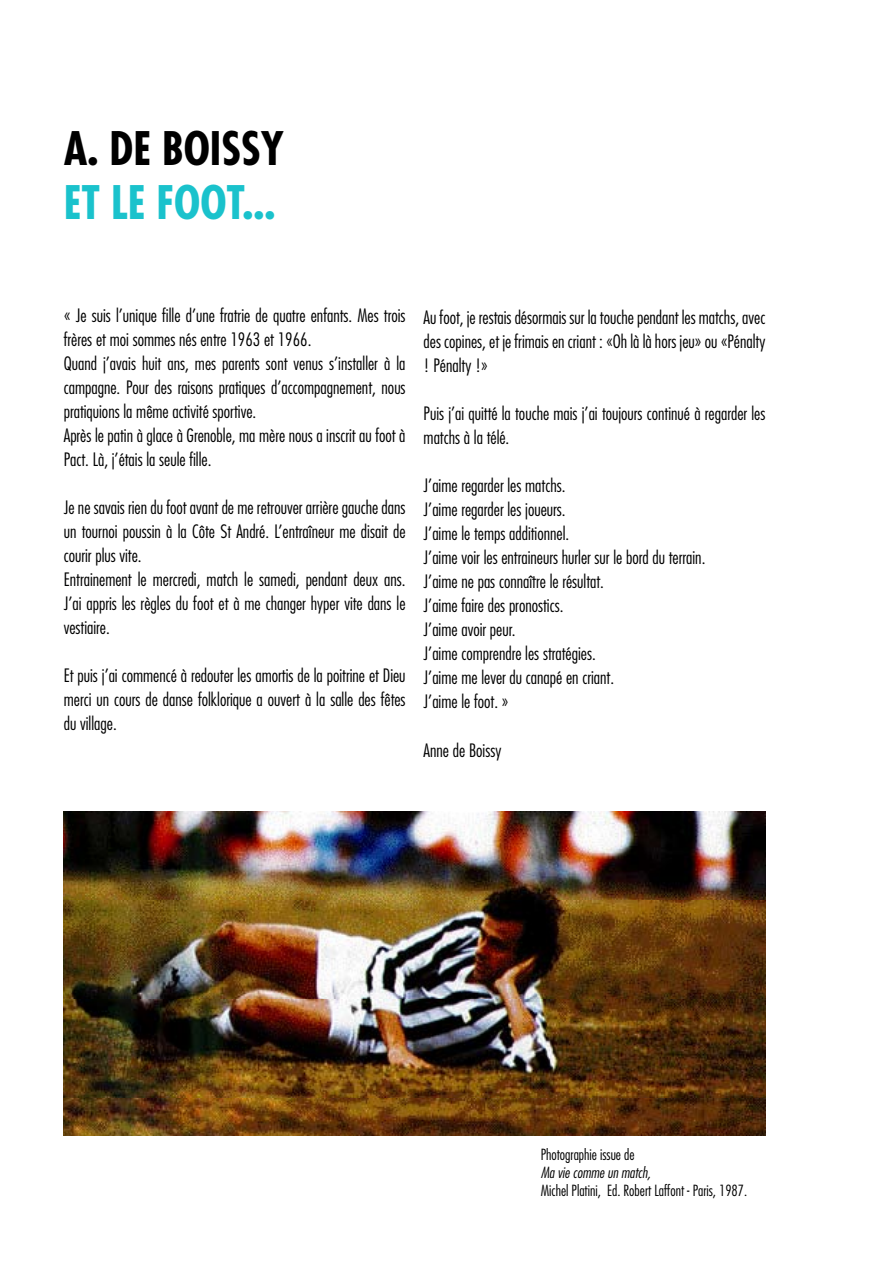
<style>
.page{position:relative;width:893px;height:1263px;background:#fff}
.page>*{position:absolute;margin:0;border:0;box-sizing:border-box;transform-origin:0 0}
.t1{font:700 condensed 45px "Futura";color:#1ac2cc}
.t2{font:700 condensed 45px "Futura";color:#000}
.t3{font:300 condensed 18px/24px "Futura";color:#000001}
.t4{font:300 condensed 15px "Futura";color:#000}
.t5{font:italic 300 condensed 15px "Futura";color:#000}
</style>
<div class="page">
<img style="left:64px;top:811px;width:701px;height:324px">
<h1 class="t2" style="left:64px;top:119px;width:221px">A. DE BOISSY</h1>
<h1 class="t1" style="left:64px;top:173px;width:213px">ET LE FOOT...</h1>
<p class="t3" style="left:64px;top:303px;width:343px">« Je suis l’unique fille d’une fratrie de quatre enfants. Mes trois frères et moi sommes nés entre 1963 et 1966.<br>Quand j’avais huit ans, mes parents sont venus s’installer à la campagne. Pour des raisons pratiques d’accompagnement, nous pratiquions la même activité sportive.<br>Après le patin à glace à Grenoble, ma mère nous a inscrit au foot à Pact. Là, j’étais la seule fille.</p>
<p class="t3" style="left:64px;top:495px;width:343px">Je ne savais rien du foot avant de me retrouver arrière gauche dans un tournoi poussin à la Côte St André. L’entraîneur me disait de courir plus vite.<br>Entrainement le mercredi, match le samedi, pendant deux ans.<br>J’ai appris les règles du foot et à me changer hyper vite dans le vestiaire.</p>
<p class="t3" style="left:64px;top:663px;width:343px;text-align:justify">Et puis j’ai commencé à redouter les amortis de la poitrine et Dieu merci un cours de danse folklorique a ouvert à la salle des fêtes du village.</p>
<p class="t3" style="left:424px;top:305px;width:343px;text-align:justify">Au foot, je restais désormais sur la touche pendant les matchs, avec des copines, et je frimais en criant : «Oh là là hors jeu» ou «Pénalty ! Pénalty !»</p>
<p class="t3" style="left:424px;top:401px;width:343px">Puis j’ai quitté la touche mais j’ai toujours continué à regarder les matchs à la télé.</p>
<p class="t3" style="left:424px;top:473px;width:283px">J’aime regarder les matchs.<br>J’aime regarder les joueurs.<br>J’aime le temps additionnel.<br>J’aime voir les entraineurs hurler sur le bord du terrain.<br>J’aime ne pas connaître le résultat.<br>J’aime faire des pronostics.<br>J’aime avoir peur.<br>J’aime comprendre les stratégies.<br>J’aime me lever du canapé en criant.<br>J’aime le foot. »</p>
<p class="t3" style="left:424px;top:738px;width:79px">Anne de Boissy</p>
<p class="t4" style="left:541px;top:1145px;width:95px">Photographie issue de</p>
<p class="t5" style="left:541px;top:1163px;width:111px">Ma vie comme un match,</p>
<p class="t4" style="left:541px;top:1181px;width:208px">Michel Platini, Ed. Robert Laffont - Paris, 1987.</p>
</div>
